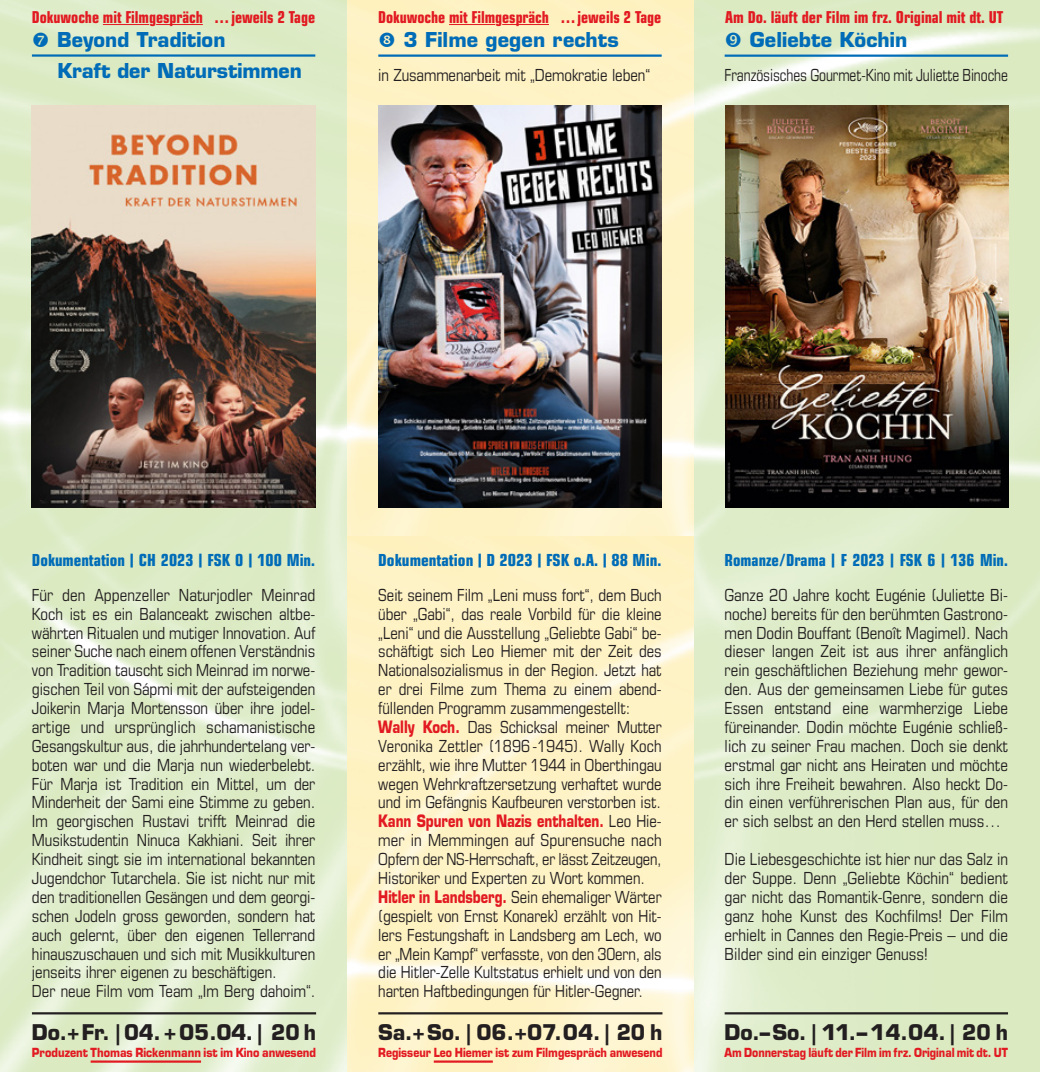
<style>
.page{position:relative;width:1040px;height:1072px;background:#fff}
.page>*{position:absolute;margin:0;border:0;box-sizing:border-box;transform-origin:0 0}
.t1{font:700 21.15px "Eurostile LT Std";letter-spacing:-.01em;color:#231f20}
.t2{font:700 20.03px/31.3px "Eurostile LT Std";letter-spacing:.005em;color:#006cb7}
.t3{font:condensed 16.65px/18.9px "Eurostile LT Std";letter-spacing:-.005em;color:#231f20}
.t4{font:700 condensed 16.65px "Eurostile LT Pro";color:#006cb7}
.t5{font:condensed 16.65px "Eurostile LT Std";letter-spacing:-.005em;color:#231f20;scale:.9 1}
.t6{font:700 condensed 16.65px "Eurostile LT Pro";color:#006cb7;scale:.96 1}
.t7{font:700 condensed 16.43px "Eurostile LT Pro";color:#e21a21;scale:.93 1}
.t8{font:700 condensed 16.43px "Eurostile LT Pro";color:#e21a21;scale:.95 1}
.t9{font:700 12.15px "Eurostile LT Std";color:#e21a21;scale:.85 1}
.t10{font:700 12.15px "Eurostile LT Std";color:#e21a21;scale:.86 1}
.t11{font:700 12.15px "Eurostile LT Std";color:#e21a21;scale:.88 1}
.s1{font-weight:700;font-stretch:normal;color:#e21a21}
</style>
<div class="page">
<img style="left:0;top:0;width:1040px;height:1071px">
<img style="left:347px;top:0;width:346px;height:1071px">
<hr style="left:724px;top:55px;width:284px;height:2px;background:#006cb7">
<img style="left:32px;top:106px;width:283px;height:401px">
<img style="left:725px;top:106px;width:283px;height:401px">
<hr style="left:32px;top:54px;width:283px;height:3px;background:#006cb7">
<img style="left:378px;top:106px;width:283px;height:401px">
<hr style="left:378px;top:54px;width:283px;height:3px;background:#006cb7">
<hr style="left:103px;top:24px;width:46px;height:1px;background:#e21a21">
<hr style="left:156px;top:24px;width:47px;height:1px;background:#e21a21">
<hr style="left:449px;top:24px;width:46px;height:1px;background:#e21a21">
<hr style="left:502px;top:24px;width:47px;height:1px;background:#e21a21">
<hr style="left:378px;top:1012px;width:284px;height:2px;background:#231f20">
<hr style="left:434px;top:1060px;width:59px;height:2px;background:#e21a21">
<hr style="left:32px;top:1012px;width:284px;height:2px;background:#231f20">
<hr style="left:91px;top:1060px;width:110px;height:2px;background:#e21a21">
<hr style="left:724px;top:1012px;width:284px;height:2px;background:#231f20">
<svg style="left:726px;top:33px;width:15px;height:14px"></svg>
<svg style="left:34px;top:33px;width:14px;height:14px"></svg>
<svg style="left:380px;top:33px;width:14px;height:14px"></svg>
<p class="t7" style="left:32px;top:7px;width:306px">Dokuwoche mit Filmgespräch …jeweils 2 Tage</p>
<p class="t7" style="left:378px;top:7px;width:306px">Dokuwoche mit Filmgespräch …jeweils 2 Tage</p>
<p class="t8" style="left:725px;top:7px;width:294px">Am Do. läuft der Film im frz. Original mit dt. UT</p>
<p class="t2" style="left:57px;top:24px;width:246px">Beyond Tradition<br>Kraft der Naturstimmen</p>
<p class="t2" style="left:403px;top:24px;width:217px">3 Filme gegen rechts</p>
<p class="t3" style="left:378px;top:65px;width:273px">in Zusammenarbeit mit „Demokratie leben“</p>
<p class="t2" style="left:750px;top:24px;width:159px">Geliebte Köchin</p>
<p class="t5" style="left:724px;top:65px;width:316px">Französisches Gourmet-Kino mit Juliette Binoche</p>
<p class="t4" style="left:32px;top:549px;width:285px">Dokumentation | CH 2023 | FSK 0 | 100 Min.</p>
<p class="t4" style="left:378px;top:549px;width:285px">Dokumentation | D 2023 | FSK o.A. | 88 Min.</p>
<p class="t6" style="left:724px;top:549px;width:297px">Romanze/Drama | F 2023 | FSK 6 | 136 Min.</p>
<p class="t3" style="left:32px;top:585px;width:285px">Für den Appenzeller Naturjodler Meinrad Koch ist es ein Balanceakt zwischen altbe&shy;währten Ritualen und mutiger Innovation. Auf seiner Suche nach einem offenen Verständnis von Tradition tauscht sich Meinrad im norwe&shy;gischen Teil von Sápmi mit der aufsteigenden Joikerin Marja Mortensson über ihre jodel&shy;artige und ursprünglich schamanistische Gesangskultur aus, die jahrhundertelang ver&shy;boten war und die Marja nun wiederbelebt.<br>Für Marja ist Tradition ein Mittel, um der Minderheit der Sami eine Stimme zu geben.<br>Im georgischen Rustavi trifft Meinrad die Musikstudentin Ninuca Kakhiani. Seit ihrer Kindheit singt sie im international bekannten Jugendchor Tutarchela. Sie ist nicht nur mit den traditionellen Gesängen und dem georgi&shy;schen Jodeln gross geworden, sondern hat auch gelernt, über den eigenen Tellerrand hinauszuschauen und sich mit Musikkulturen jenseits ihrer eigenen zu beschäftigen.<br>Der neue Film vom Team „Im Berg dahoim“.</p>
<p class="t3" style="left:724px;top:585px;width:285px;text-align:justify">Ganze 20 Jahre kocht Eugénie (Juliette Bi&shy;noche) bereits für den berühmten Gastrono&shy;men Dodin Bouffant (Benoît Magimel). Nach dieser langen Zeit ist aus ihrer anfänglich rein geschäftlichen Beziehung mehr gewor&shy;den. Aus der gemeinsamen Liebe für gutes Essen entstand eine warmherzige Liebe füreinander. Dodin möchte Eugénie schließ&shy;lich zu seiner Frau machen. Doch sie denkt erstmal gar nicht ans Heiraten und möchte sich ihre Freiheit bewahren. Also heckt Do&shy;din einen verführerischen Plan aus, für den er sich selbst an den Herd stellen muss…</p>
<p class="t3" style="left:378px;top:585px;width:285px">Seit seinem Film „Leni muss fort“, dem Buch über „Gabi“, das reale Vorbild für die kleine „Leni“ und die Ausstellung „Geliebte Gabi“ be&shy;schäftigt sich Leo Hiemer mit der Zeit des Nationalsozialismus in der Region. Jetzt hat er drei Filme zum Thema zu einem abend&shy;füllenden Programm zusammengestellt:<br><span class="s1">Wally Koch.</span> Das Schicksal meiner Mutter Veronika Zettler (1896-1945). Wally Koch erzählt, wie ihre Mutter 1944 in Oberthingau wegen Wehrkraftzersetzung verhaftet wurde und im Gefängnis Kaufbeuren verstorben ist.<br><span class="s1">Kann Spuren von Nazis enthalten.</span> Leo Hie&shy;mer in Memmingen auf Spurensuche nach Opfern der NS-Herrschaft, er lässt Zeitzeugen, Historiker und Experten zu Wort kommen.<br><span class="s1">Hitler in Landsberg.</span> Sein ehemaliger Wärter (gespielt von Ernst Konarek) erzählt von Hit&shy;lers Festungshaft in Landsberg am Lech, wo er „Mein Kampf“ verfasste, von den 30ern, als die Hitler-Zelle Kultstatus erhielt und von den harten Haftbedingungen für Hitler-Gegner.</p>
<p class="t3" style="left:724px;top:849px;width:285px;text-align:justify">Die Liebesgeschichte ist hier nur das Salz in der Suppe. Denn „Geliebte Köchin“ bedient gar nicht das Romantik-Genre, sondern die ganz hohe Kunst des Kochfilms! Der Film erhielt in Cannes den Regie-Preis – und die Bilder sind ein einziger Genuss!</p>
<p class="t1" style="left:32px;top:1018px;width:286px">Do.+Fr. |04.+05.04.| 20 h</p>
<p class="t11" style="left:32px;top:1045px;width:324px">Produzent Thomas Rickenmann ist im Kino anwesend</p>
<p class="t1" style="left:378px;top:1018px;width:286px">Sa.+So. | 06.+07.04.| 20 h</p>
<p class="t10" style="left:378px;top:1045px;width:332px">Regisseur Leo Hiemer ist zum Filmgespräch anwesend</p>
<p class="t1" style="left:724px;top:1018px;width:285px">Do.–So. | 11. –14.04.| 20 h</p>
<p class="t9" style="left:724px;top:1045px;width:335px">Am Donnerstag läuft der Film im frz. Original mit dt. UT</p>
</div>
